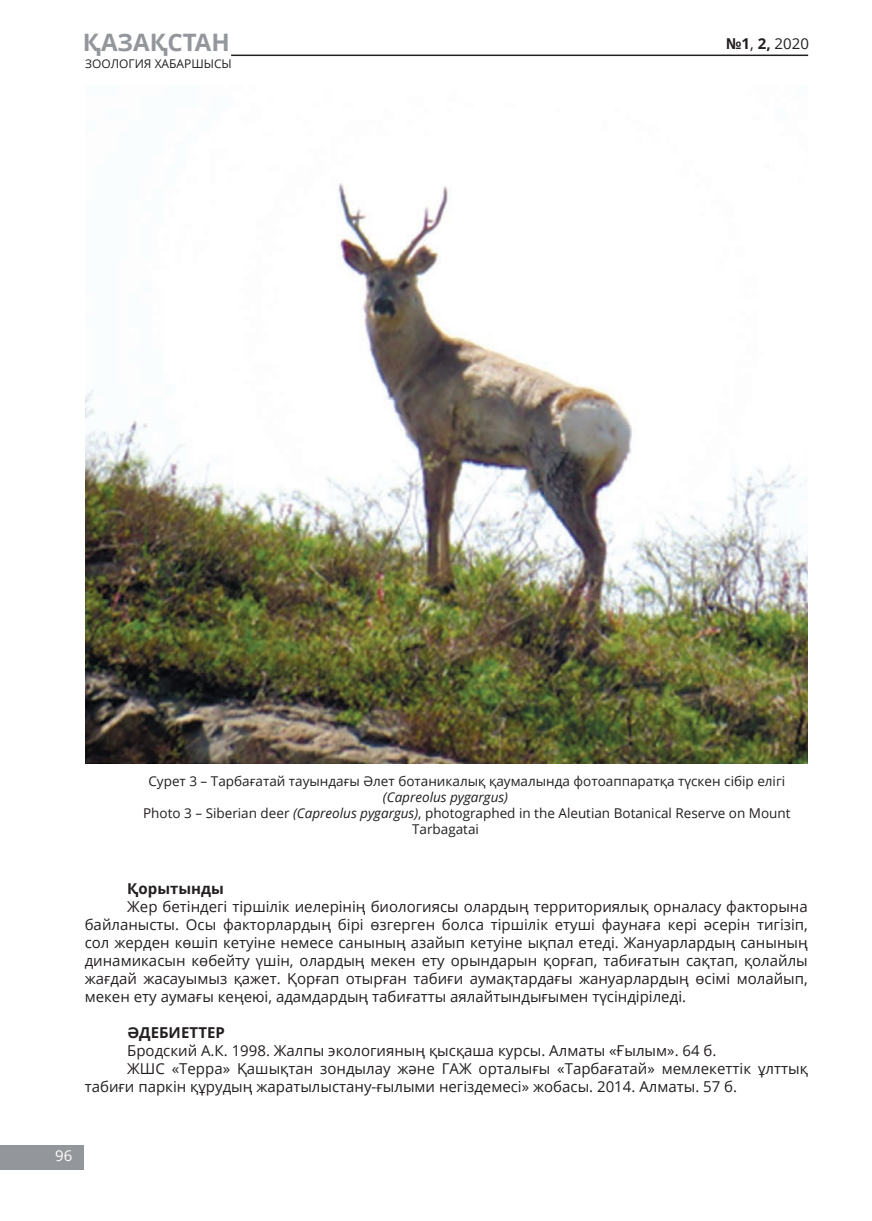
<style>
.page{position:relative;width:872px;height:1221px;background:#fff}
.page>*{position:absolute;margin:0;border:0;box-sizing:border-box;transform-origin:0 0}
.t1{font:700 24px "Open Sans";color:#93969b}
.t2{font:15px/18px "Open Sans";color:#231f20;text-align:justify}
.t3{font:700 15px "Open Sans";color:#231f20}
.t4{font:15px "Open Sans";color:#fff}
.t5{font:13.5px "Open Sans";color:#231f20}
.t6{font:italic 13.5px "Open Sans";color:#231f20}
.t7{font:12px "Open Sans";color:#231f20}
.s1{font-weight:700}
.s2{font-style:italic}
</style>
<div class="page">
<div style="left:0;top:1145px;width:84px;height:24px;background:#93969b"></div>
<hr style="left:231px;top:55px;width:577px;height:1px;background:#231f20">
<img style="left:85px;top:183px;width:722px;height:580px">
<h1 class="t1" style="left:83px;top:26px;width:148px">Қазақстан</h1>
<p class="t7" style="left:85px;top:56px;width:148px">зоология хабаршысы</p>
<p class="t2" style="left:726px;top:35px;width:84px"><span class="s1">№1</span>, <span class="s1">2,</span> 2020</p>
<p class="t5" style="left:148px;top:771px;width:638px">Сурет 3 – Тарбағатай тауындағы Әлет ботаникалық қаумалында фотоаппаратқа түскен сібір елігі</p>
<p class="t6" style="left:383px;top:787px;width:127px">(Capreolus pygargus)</p>
<p class="t5" style="left:143px;top:804px;width:649px">Photo 3 – Siberian deer <span class="s2">(Capreolus pygargus)</span>, photographed in the Aleutian Botanical Reserve on Mount</p>
<p class="t5" style="left:412px;top:820px;width:68px">Tarbagatai</p>
<p class="t3" style="left:127px;top:878px;width:98px">Қорытынды</p>
<p class="t2" style="left:85px;top:897px;width:724px;text-indent:43px">Жер бетіндегі тіршілік иелерінің биологиясы олардың территориялық орналасу факторына байланысты. Осы факторлардың бірі өзгерген болса тіршілік етуші фаунаға кері әсерін тигізіп, сол жерден көшіп кетуіне немесе санының азайып кетуіне ықпал етеді. Жануарлардың санының динамикасын көбейту үшін, олардың мекен ету орындарын қорғап, табиғатын сақтап, қолайлы жағдай жасауымыз қажет. Қорғап отырған табиғи аумақтардағы жануарлардың өсімі молайып, мекен ету аумағы кеңеюі, адамдардың табиғатты аялайтындығымен түсіндіріледі.</p>
<p class="t3" style="left:127px;top:1022px;width:99px">ӘДЕБИЕТТЕР</p>
<p class="t2" style="left:127px;top:1041px;width:591px">Бродский А.К. 1998. Жалпы экологияның қысқаша курсы. Алматы «Ғылым». 64 б.</p>
<p class="t2" style="left:127px;top:1059px;width:682px">ЖШС «Терра» Қашықтан зондылау және ГАЖ орталығы «Тарбағатай» мемлекеттік ұлттық</p>
<p class="t2" style="left:85px;top:1077px;width:654px">табиғи паркін құрудың жаратылыстану-ғылыми негіздемесі» жобасы. 2014. Алматы. 57 б.</p>
<p class="t4" style="left:55px;top:1145px;width:19px">96</p>
</div>
